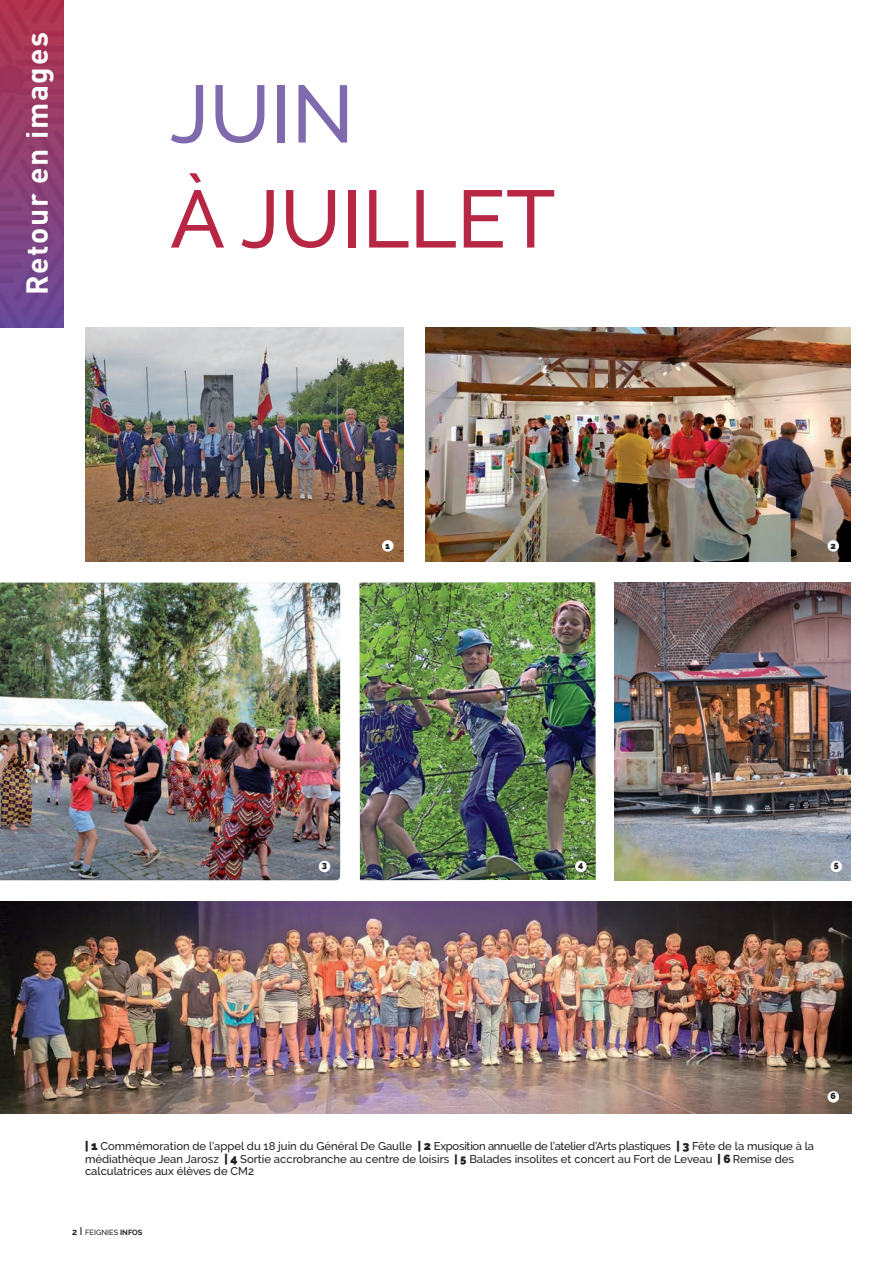
<style>
.page{position:relative;width:893px;height:1263px;background:#fff}
.page>*{position:absolute;margin:0;border:0;box-sizing:border-box;transform-origin:0 0}
.t1{font:500 81px "Raleway";color:#b72744}
.t2{font:500 81px "Raleway";color:#7f6aae}
.t3{font:700 30px "DIN";letter-spacing:.05em;color:#fff}
.t4{font:500 11.25px/12.6px "Raleway";color:#231f20}
.t5{font:800 9px "Raleway";color:#231f20}
.t6{font:500 7.5px "Raleway";color:#231f20}
.s1{font-weight:800;font-size:12px}
.s2{font-weight:800}
.s3{font-weight:700;font-size:9px}
.s4{font-weight:400;font-size:15px}
.s5{font-weight:700}
</style>
<div class="page">
<img style="left:0;top:0;width:64px;height:327px">
<img style="left:85px;top:327px;width:319px;height:234px">
<img style="left:359px;top:582px;width:237px;height:298px">
<img style="left:0;top:901px;width:851px;height:212px">
<img style="left:0;top:583px;width:340px;height:297px">
<div style="left:382px;top:540px;width:11px;height:12px;background:#fff;border-radius:50%"></div>
<img style="left:425px;top:327px;width:425px;height:234px">
<img style="left:615px;top:583px;width:235px;height:297px">
<div style="left:830px;top:861px;width:12px;height:11px;background:#fff;border-radius:50%"></div>
<div style="left:827px;top:1091px;width:12px;height:11px;background:#fff;border-radius:50%"></div>
<div style="left:827px;top:540px;width:12px;height:12px;background:#fff;border-radius:50%"></div>
<div style="left:575px;top:861px;width:12px;height:11px;background:#fff;border-radius:50%"></div>
<div style="left:319px;top:861px;width:11px;height:11px;background:#fff;border-radius:50%"></div>
<h2 class="t3" style="left:26px;top:295px;width:264px;rotate:-90deg">Retour en images</h2>
<h1 class="t2" style="left:170px;top:67px;width:185px">JUIN</h1>
<h1 class="t1" style="left:170px;top:172px;width:387px">À JUILLET</h1>
<p class="t5" style="left:385px;top:540px;width:6px">1</p>
<p class="t5" style="left:831px;top:540px;width:7px">2</p>
<p class="t5" style="left:322px;top:860px;width:7px">3</p>
<p class="t5" style="left:578px;top:860px;width:7px">4</p>
<p class="t5" style="left:834px;top:860px;width:7px">5</p>
<p class="t4" style="left:85px;top:1140px;width:731px"><span class="s1">| 1</span> Commémoration de l’appel du 18 juin du Général De Gaulle <span class="s1">| 2</span> Exposition annuelle de l’atelier d’Arts plastiques <span class="s1">| 3</span> Fête de la musique à la médiathèque Jean Jarosz <span class="s1">| 4</span> Sortie accrobranche au centre de loisirs <span class="s2">| 5</span> Balades insolites et concert au Fort de Leveau <span class="s1">| 6</span> Remise des calculatrices aux élèves de CM2</p>
<p class="t5" style="left:830px;top:1091px;width:7px">6</p>
<p class="t6" style="left:72px;top:1227px;width:72px"><span class="s3">2</span> <span class="s4">ı</span> FEIGNIES <span class="s5">INFOS</span></p>
</div>
